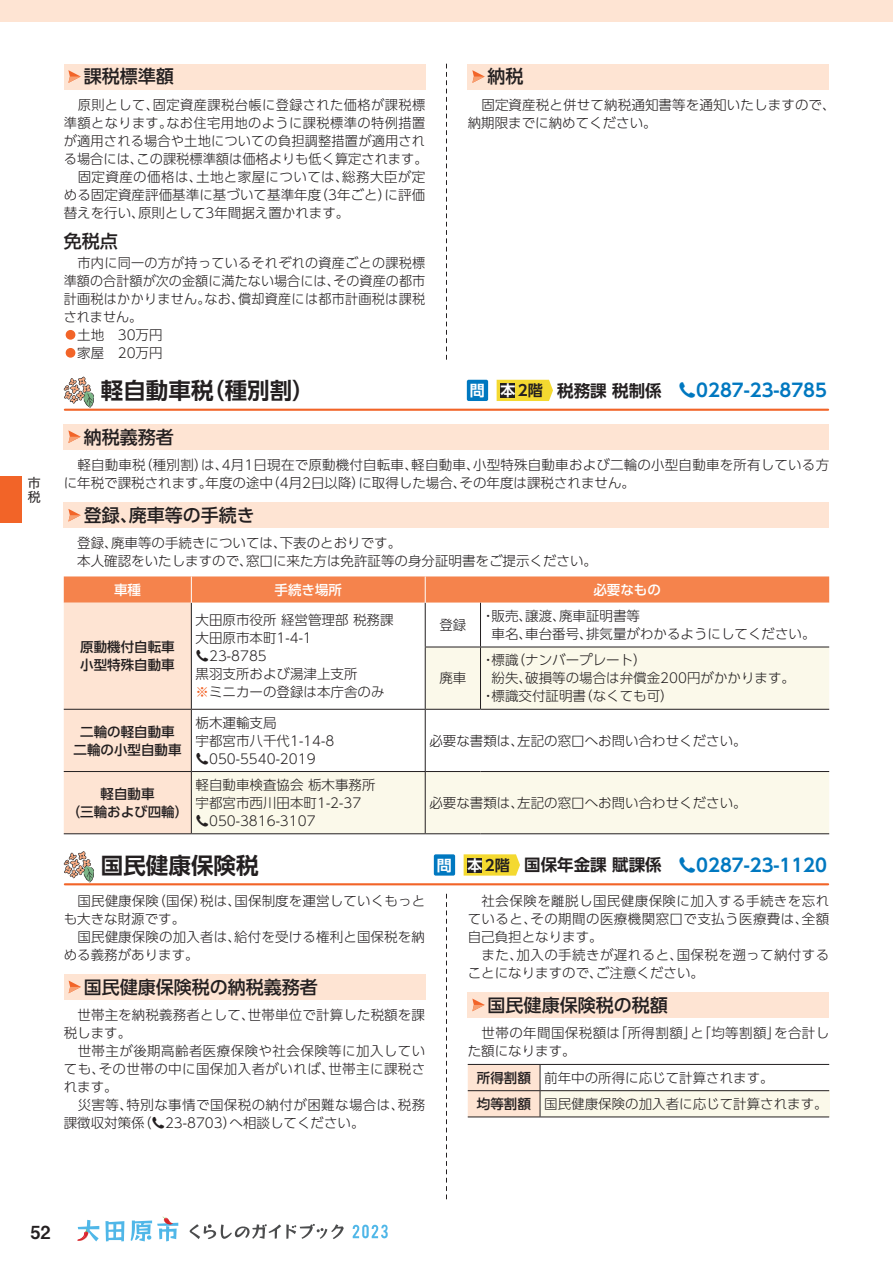
<style>
.page{position:relative;width:893px;height:1263px;background:#fff}
.page>*{position:absolute;margin:0;border:0;box-sizing:border-box;transform-origin:0 0}
.t1{font:700 22.5px "UD Shin Go Pro De";color:#231f20}
.t2{font:700 18px "UD Shin Go Pro De";color:#0078c0}
.t3{font:500 18px "UD Shin Go Pro";color:#231f20}
.t4{font:18px "Midashi Go Pro MB31";color:#231f20}
.t5{font:300 13.5px/18px "UD Shin Go Pro";letter-spacing:.005em;color:#231f20}
.t6{font:300 13.5px/18px "UD Shin Go Pro";letter-spacing:.03em;color:#231f20}
.t7{font:500 13.5px/18px "UD Shin Go Pro";color:#231f20;text-align:center}
.t8{font:500 13.5px "UD Shin Go Pro";color:#fff}
.t9{font:13.5px/13.5px "Hiragino UD Sans Std W4";color:#231f20}
.s1{color:#f26428}
.s2{font-size:15px;color:#fff}
.s3{font-size:15px;color:#231f20}
.s4{font-size:16.5px;color:#231f20}
.s5{font-family:"P Bunkyu Md Go Std EB";font-weight:400}
.s6{font-weight:500}
</style>
<div class="page">
<svg style="left:64px;top:576px;width:765px;height:258px"></svg>
<div style="left:66px;top:330px;width:9px;height:10px;border:2px solid #f26428;border-radius:50%"></div>
<div style="left:66px;top:348px;width:9px;height:10px;border:2px solid #f26428;border-radius:50%"></div>
<div style="left:540px;top:1091px;width:289px;height:26px;background:#fbf9ea"></div>
<hr style="left:540px;top:1090px;width:289px;height:1px;background:#231f20">
<div style="left:468px;top:1065px;width:73px;height:51px;background:#fee4d3"></div>
<hr style="left:468px;top:1064px;width:72px;height:1px;background:#231f20">
<hr style="left:540px;top:1064px;width:289px;height:1px;background:#231f20">
<hr style="left:468px;top:1116px;width:72px;height:1px;background:#231f20">
<hr style="left:540px;top:1116px;width:289px;height:1px;background:#231f20">
<div style="left:468px;top:992px;width:361px;height:26px;background:#fee4d3"></div>
<svg style="left:472px;top:998px;width:13px;height:13px"></svg>
<div style="left:64px;top:974px;width:361px;height:26px;background:#fee4d3"></div>
<svg style="left:69px;top:980px;width:12px;height:13px"></svg>
<div style="left:64px;top:64px;width:361px;height:25px;background:#fee4d3"></div>
<svg style="left:68px;top:70px;width:13px;height:13px"></svg>
<div style="left:468px;top:64px;width:361px;height:25px;background:#fee4d3"></div>
<svg style="left:472px;top:70px;width:13px;height:13px"></svg>
<div style="left:64px;top:424px;width:765px;height:25px;background:#fee4d3"></div>
<svg style="left:68px;top:430px;width:13px;height:13px"></svg>
<div style="left:64px;top:502px;width:765px;height:26px;background:#fee4d3"></div>
<svg style="left:68px;top:509px;width:13px;height:13px"></svg>
<svg style="left:446px;top:64px;width:1px;height:295px"></svg>
<svg style="left:446px;top:894px;width:1px;height:305px"></svg>
<hr style="left:65px;top:883px;width:763px;height:2px;background:#f26428">
<div style="left:434px;top:854px;width:21px;height:22px;background:#0078c0;border-radius:2px"></div>
<svg style="left:464px;top:854px;width:56px;height:22px"></svg>
<div style="left:468px;top:858px;width:14px;height:14px;background:#231f20"></div>
<svg style="left:64px;top:851px;width:30px;height:31px"></svg>
<hr style="left:65px;top:409px;width:763px;height:2px;background:#f26428">
<div style="left:467px;top:380px;width:21px;height:21px;background:#0078c0;border-radius:2px"></div>
<svg style="left:497px;top:380px;width:56px;height:21px"></svg>
<div style="left:501px;top:383px;width:14px;height:15px;background:#231f20"></div>
<svg style="left:64px;top:377px;width:30px;height:31px"></svg>
<svg style="left:353px;top:1224px;width:35px;height:14px"></svg>
<svg style="left:190px;top:1224px;width:154px;height:15px"></svg>
<svg style="left:105px;top:1221px;width:19px;height:20px"></svg>
<svg style="left:77px;top:1220px;width:22px;height:21px"></svg>
<svg style="left:131px;top:1216px;width:47px;height:25px"></svg>
<div style="left:0;top:476px;width:21px;height:47px;background:#f26428"></div>
<div style="left:0;top:0;width:893px;height:21px;background:#fee4d3"></div>
<p class="t9" style="left:28px;top:476px;width:14px">市税</p>
<h2 class="t3" style="left:84px;top:62px;width:91px">課税標準額</h2>
<h2 class="t3" style="left:488px;top:62px;width:37px">納税</h2>
<p class="t5" style="left:64px;top:95px;width:365px;text-indent:14px">原則として、固定資産課税台帳に登録された価格が課税標準額となります。なお住宅用地のように課税標準の特例措置が適用される場合や土地についての負担調整措置が適用される場合には、この課税標準額は価格よりも低く算定されます。　固定資産の価格は、土地と家屋については、総務大臣が定める固定資産評価基準に基づいて基準年度（3年ごと）に評価替えを行い、原則として3年間据え置かれます。</p>
<h2 class="t3" style="left:64px;top:227px;width:55px">免税点</h2>
<p class="t5" style="left:64px;top:253px;width:363px;text-indent:14px">市内に同一の方が持っているそれぞれの資産ごとの課税標準額の合計額が次の金額に満たない場合には、その資産の都市計画税はかかりません。なお、償却資産には都市計画税は課税されません。<br><span class="s1">◦</span>土地　30万円<br><span class="s1">◦</span>家屋　20万円</p>
<p class="t5" style="left:468px;top:95px;width:370px">　固定資産税と併せて納税通知書等を通知いたしますので、納期限までに納めてください。</p>
<h1 class="t1" style="left:101px;top:372px;width:215px">軽自動車税（種別割）</h1>
<h2 class="t2" style="left:470px;top:376px;width:359px"><span class="s2">問 本</span> <span class="s3">2階</span> <span class="s4">税務課 税制係　</span><span class="s5">☎</span>0287-23-8785</h2>
<h2 class="t3" style="left:84px;top:422px;width:91px">納税義務者</h2>
<p class="t5" style="left:64px;top:455px;width:767px">　軽自動車税（種別割）は、4月1日現在で原動機付自転車、軽自動車、小型特殊自動車および二輪の小型自動車を所有している方に年税で課税されます。年度の途中（4月2日以降）に取得した場合、その年度は課税されません。</p>
<h2 class="t3" style="left:84px;top:501px;width:172px">登録、廃車等の手続き</h2>
<p class="t5" style="left:64px;top:534px;width:535px">　登録、廃車等の手続きについては、下表のとおりです。<br>　本人確認をいたしますので、窓口に来た方は免許証等の身分証明書をご提示ください。</p>
<p class="t8" style="left:114px;top:579px;width:28px">車種</p>
<p class="t8" style="left:275px;top:579px;width:69px">手続き場所</p>
<p class="t8" style="left:593px;top:579px;width:69px">必要なもの</p>
<p class="t7" style="left:80px;top:638px;width:96px;text-align:left">原動機付自転車小型特殊自動車</p>
<p class="t5" style="left:196px;top:610px;width:199px">大田原市役所経営管理部税務課大田原市本町1-4-1<br><span class="s5">☎</span>23-8785<br>黒羽支所および湯津上支所<br><span class="s1">※</span>ミニカーの登録は本庁舎のみ</p>
<p class="t5" style="left:439px;top:615px;width:28px">登録</p>
<p class="t5" style="left:491px;top:606px;width:325px;text-indent:-10px">・ 販売、譲渡、廃車証明書等<br>車名、車台番号、排気量がわかるようにしてください。</p>
<p class="t5" style="left:481px;top:651px;width:167px">・ 標識（ナンバープレート）</p>
<p class="t5" style="left:491px;top:669px;width:305px">紛失、破損等の場合は弁償金200円がかかります。</p>
<p class="t5" style="left:481px;top:687px;width:194px">・標識交付証明書（なくても可）</p>
<p class="t5" style="left:439px;top:669px;width:28px">廃車</p>
<p class="t7" style="left:74px;top:722px;width:109px">二輪の軽自動車二輪の小型自動車</p>
<p class="t5" style="left:196px;top:713px;width:140px">栃木運輸支局<br>宇都宮市八千代1-14-8 <span class="s5">☎</span>050-5540-2019</p>
<p class="t7" style="left:67px;top:784px;width:123px">軽自動車<br>（三輪および四輪）</p>
<p class="t5" style="left:196px;top:775px;width:181px">軽自動車検査協会栃木事務所宇都宮市西川田本町1-2-37 <span class="s5">☎</span>050-3816-3107</p>
<p class="t5" style="left:429px;top:731px;width:319px">必要な書類は、左記の窓口へお問い合わせください。</p>
<p class="t5" style="left:429px;top:793px;width:319px">必要な書類は、左記の窓口へお問い合わせください。</p>
<h1 class="t1" style="left:101px;top:847px;width:159px">国民健康保険税</h1>
<h2 class="t2" style="left:437px;top:850px;width:392px"><span class="s2">問 本</span> <span class="s3">2階</span> <span class="s4">国保年金課 賦課係　</span><span class="s5">☎</span>0287-23-1120</h2>
<p class="t5" style="left:64px;top:891px;width:363px">　国民健康保険（国保）税は、国保制度を運営していくもっとも大きな財源です。<br>　国民健康保険の加入者は、給付を受ける権利と国保税を納める義務があります。</p>
<p class="t6" style="left:468px;top:891px;width:363px">　社会保険を離脱し国民健康保険に加入する手続きを忘れていると、その期間の医療機関窓口で支払う医療費は、全額自己負担となります。<br>　また、加入の手続きが遅れると、国保税を遡って納付することになりますので、ご注意ください。</p>
<h2 class="t3" style="left:84px;top:972px;width:235px">国民健康保険税の納税義務者</h2>
<h2 class="t3" style="left:488px;top:990px;width:181px">国民健康保険税の税額</h2>
<p class="t5" style="left:64px;top:1005px;width:363px">　世帯主を納税義務者として、世帯単位で計算した税額を課</p>
<p class="t6" style="left:64px;top:1023px;width:363px">税します。<br>　世帯主が後期高齢者医療保険や社会保険等に加入していても、その世帯の中に国保加入者がいれば、世帯主に課税されます。<br>　災害等、特別な事情で国保税の納付が困難な場合は、税務課徴収対策係（<span class="s5">☎</span>23-8703）へ相談してください。</p>
<p class="t6" style="left:468px;top:1023px;width:363px">　世帯の年間国保税額は「所得割額」と「均等割額」を合計した額になります。</p>
<p class="t5" style="left:477px;top:1064px;width:352px;line-height:26.2px"><span class="s6">所得割額</span> 前年中の所得に応じて計算されます。<br><span class="s6">均等割額</span> 国民健康保険の加入者に応じて計算されます。</p>
<h2 class="t4" style="left:30px;top:1217px;width:22px">52</h2>
</div>
